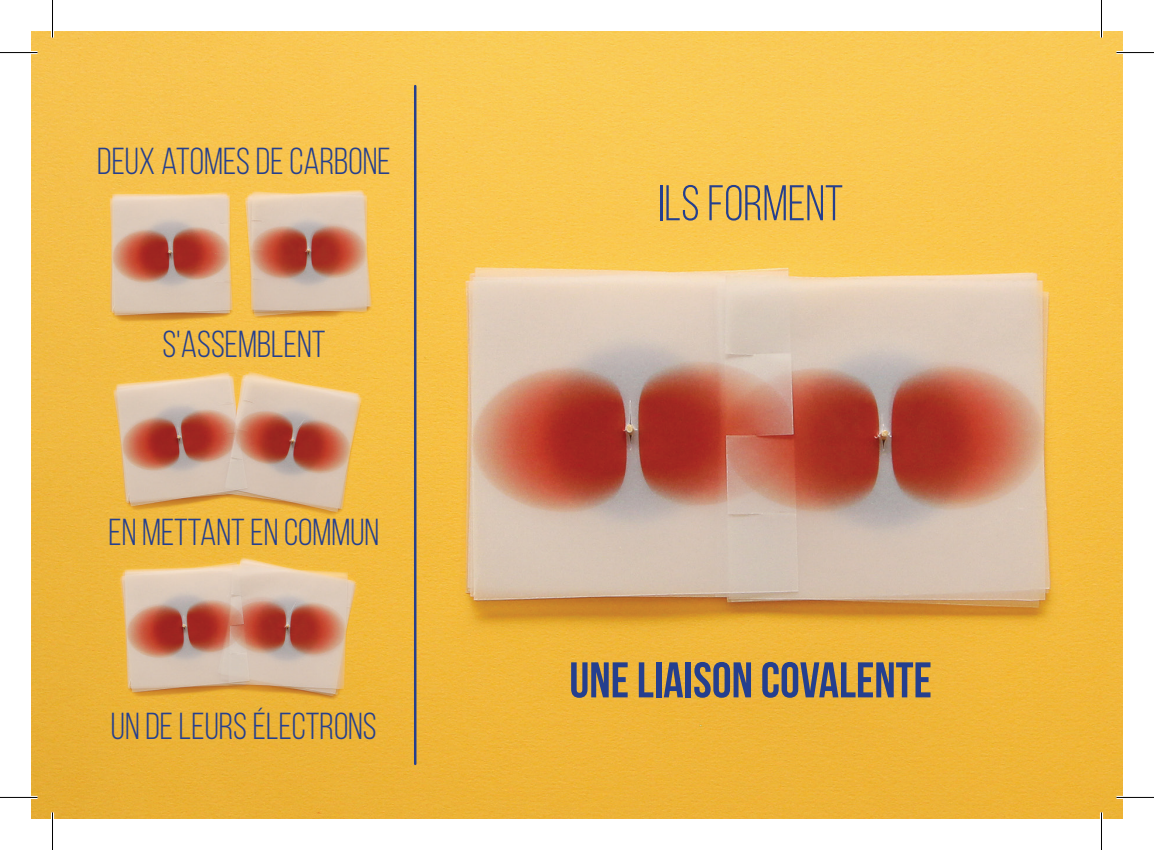
<style>
.page{position:relative;width:1154px;height:850px;background:#fff}
.page>*{position:absolute;margin:0;border:0;box-sizing:border-box;transform-origin:0 0}
.t1{font:700 50px "Bebas Neue";color:#253f8e}
.t2{font:50px "Bebas Neue";color:#253f8e}
.t3{font:37.5px "Bebas Neue";color:#253f8e}
</style>
<div class="page">
<img style="left:31px;top:31px;width:1092px;height:787px">
<hr style="left:414px;top:86px;width:2px;height:677px;background:#253f8e">
<hr style="left:0;top:51px;width:38px;height:3px;background:#fff">
<hr style="left:1116px;top:51px;width:38px;height:3px;background:#fff">
<hr style="left:0;top:795px;width:38px;height:3px;background:#fff">
<hr style="left:1116px;top:795px;width:38px;height:3px;background:#fff">
<hr style="left:51px;top:0;width:3px;height:38px;background:#fff">
<hr style="left:51px;top:812px;width:3px;height:37px;background:#fff">
<hr style="left:1100px;top:0;width:3px;height:38px;background:#fff">
<hr style="left:1100px;top:812px;width:3px;height:37px;background:#fff">
<hr style="left:0;top:52px;width:38px;height:1px;background:#000">
<hr style="left:1116px;top:52px;width:38px;height:1px;background:#000">
<hr style="left:0;top:796px;width:38px;height:1px;background:#000">
<hr style="left:1116px;top:796px;width:38px;height:1px;background:#000">
<hr style="left:52px;top:0;width:1px;height:38px;background:#000">
<hr style="left:52px;top:812px;width:1px;height:37px;background:#000">
<hr style="left:1101px;top:0;width:1px;height:38px;background:#000">
<hr style="left:1101px;top:812px;width:1px;height:37px;background:#000">
<p class="t3" style="left:97px;top:141px;width:295px">DEUX ATOMES DE CARBONE</p>
<p class="t3" style="left:162px;top:324px;width:164px">S'ASSEMBLENT</p>
<p class="t3" style="left:109px;top:511px;width:272px">EN METTANT EN COMMUN</p>
<p class="t3" style="left:111px;top:705px;width:267px">UN DE LEURS ÉLECTRONS</p>
<h1 class="t2" style="left:658px;top:176px;width:186px">ILS FORMENT</h1>
<h1 class="t1" style="left:569px;top:652px;width:364px">UNE LIAISON COVALENTE</h1>
</div>
